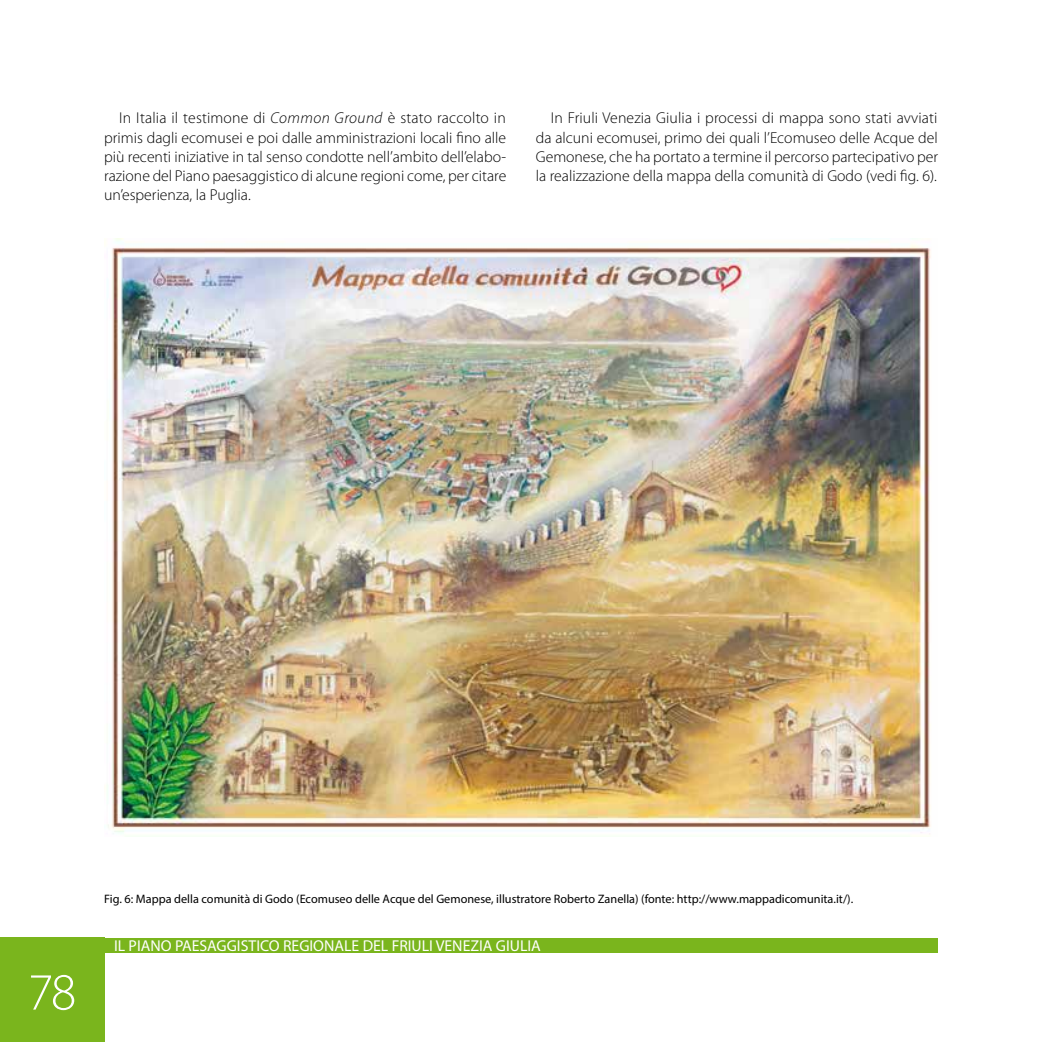
<style>
.page{position:relative;width:1042px;height:1042px;background:#fff}
.page>*{position:absolute;margin:0;border:0;box-sizing:border-box;transform-origin:0 0}
.t1{font:300 52.5px "Myriad Pro";color:#fff}
.t2{font:300 15.75px/19.2px "Myriad Pro";color:#000;text-align:justify}
.t3{font:15.75px "Myriad Pro";color:#fff}
.t4{font:12.25px "Myriad Pro";color:#000}
.s1{font-style:italic}
</style>
<div class="page">
<img style="left:108px;top:239px;width:823px;height:595px">
<div style="left:0;top:938px;width:938px;height:14px;background:#7ab51d"></div>
<div style="left:0;top:938px;width:104px;height:104px;background:#7ab51d"></div>
<p class="t2" style="left:104px;top:108px;width:404px;text-indent:15px">In Italia il testimone di <span class="s1">Common Ground</span> è stato raccolto in primis dagli ecomusei e poi dalle amministrazioni locali fino alle più recenti iniziative in tal senso condotte nell’ambito dell’elabo&shy;razione del Piano paesaggistico di alcune regioni come, per citare un’esperienza, la Puglia.</p>
<p class="t2" style="left:536px;top:108px;width:404px;text-indent:15px">In Friuli Venezia Giulia i processi di mappa sono stati avviati da alcuni ecomusei, primo dei quali l’Ecomuseo delle Acque del Gemonese, che ha portato a termine il percorso partecipativo per la realizzazione della mappa della comunità di Godo (vedi fig. 6).</p>
<h1 class="t1" style="left:28px;top:960px;width:50px">78</h1>
<p class="t4" style="left:104px;top:891px;width:750px">Fig. 6: Mappa della comunità di Godo (Ecomuseo delle Acque del Gemonese, illustratore Roberto Zanella) (fonte: http://www.mappadicomunita.it/).</p>
<p class="t3" style="left:114px;top:935px;width:428px">IL PIANO PAESAGGISTICO REGIONALE DEL FRIULI VENEZIA GIULIA</p>
</div>
